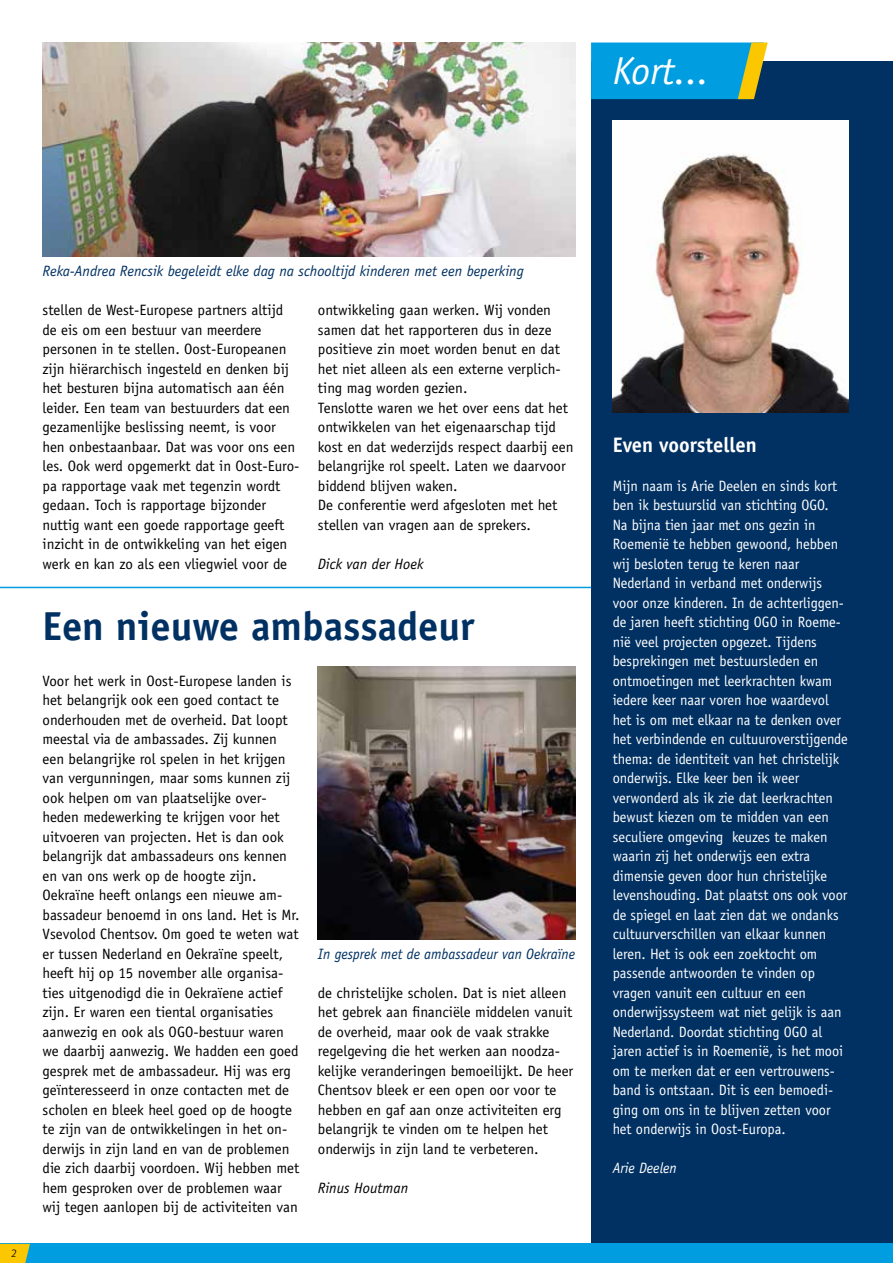
<style>
.page{position:relative;width:893px;height:1263px;background:#fff}
.page>*{position:absolute;margin:0;border:0;box-sizing:border-box;transform-origin:0 0}
.t1{font:700 40.5px "Officina Sans";color:#003162}
.t2{font:italic 39px "Officina Sans";color:#fff}
.t3{font:700 21px "Officina Sans";color:#fff}
.t4{font:15px/19.5px "Officina Sans";color:#000}
.t5{font:15px/19.5px "Officina Sans";color:#fff;scale:.96 1}
.t6{font:italic 15px "Officina Sans";color:#003162}
.t7{font:italic 15px "Officina Sans";color:#003162;scale:.96 1}
.t8{font:italic 15px "Officina Sans";color:#000}
.t9{font:italic 15px "Officina Sans";color:#fff;scale:.96 1}
.t10{font:italic 12px "Goudy Sans";color:#000}
</style>
<div class="page">
<img style="left:43px;top:43px;width:532px;height:214px">
<div style="left:591px;top:62px;width:302px;height:1189px;background:#003162"></div>
<div style="left:0;top:1244px;width:893px;height:19px;background:#009ee0"></div>
<svg style="left:591px;top:43px;width:177px;height:56px;background:#189ec7"></svg>
<svg style="left:0;top:1244px;width:30px;height:19px"></svg>
<hr style="left:0;top:587px;width:591px;height:1px;background:#009ee0">
<img style="left:318px;top:666px;width:257px;height:273px">
<img style="left:613px;top:120px;width:236px;height:293px">
<h2 class="t2" style="left:613px;top:48px;width:98px">Kort...</h2>
<p class="t10" style="left:11px;top:1247px;width:7px">2</p>
<p class="t6" style="left:43px;top:262px;width:483px">Reka-Andrea Rencsik begeleidt elke dag na schooltijd kinderen met een beperking</p>
<p class="t4" style="left:43px;top:300px;width:259px">stellen de West-Europese partners altijd de eis om een bestuur van meerdere personen in te stellen. Oost-Europeanen zijn hiërarchisch ingesteld en denken bij het besturen bijna automatisch aan één leider. Een team van bestuurders dat een gezamenlijke beslissing neemt, is voor hen onbestaanbaar. Dat was voor ons een les. Ook werd opgemerkt dat in Oost-Euro&shy;pa rapportage vaak met tegenzin wordt gedaan. Toch is rapportage bijzonder nuttig want een goede rapportage geeft inzicht in de ontwikkeling van het eigen werk en kan zo als een vliegwiel voor de</p>
<p class="t4" style="left:318px;top:300px;width:257px">ontwikkeling gaan werken. Wij vonden samen dat het rapporteren dus in deze positieve zin moet worden benut en dat het niet alleen als een externe verplich&shy;ting mag worden gezien.<br>Tenslotte waren we het over eens dat het ontwikkelen van het eigenaarschap tijd kost en dat wederzijds respect daarbij een belangrijke rol speelt. Laten we daarvoor biddend blijven waken.<br>De conferentie werd afgesloten met het stellen van vragen aan de sprekers.</p>
<p class="t8" style="left:318px;top:555px;width:107px">Dick van der Hoek</p>
<h1 class="t1" style="left:43px;top:601px;width:433px">Een nieuwe ambassadeur</h1>
<p class="t4" style="left:43px;top:671px;width:259px">Voor het werk in Oost-Europese landen is het belangrijk ook een goed contact te onderhouden met de overheid. Dat loopt meestal via de ambassades. Zij kunnen een belangrijke rol spelen in het krijgen van vergunningen, maar soms kunnen zij ook helpen om van plaatselijke over&shy;heden medewerking te krijgen voor het uitvoeren van projecten. Het is dan ook belangrijk dat ambassadeurs ons kennen en van ons werk op de hoogte zijn.<br>Oekraïne heeft onlangs een nieuwe am&shy;bassadeur benoemd in ons land. Het is Mr.<br>Vsevolod Chentsov. Om goed te weten wat er tussen Nederland en Oekraïne speelt, heeft hij op 15 november alle organisa&shy;ties uitgenodigd die in Oekraïene actief zijn. Er waren een tiental organisaties aanwezig en ook als OGO-bestuur waren we daarbij aanwezig. We hadden een goed gesprek met de ambassadeur. Hij was erg geïnteresseerd in onze contacten met de scholen en bleek heel goed op de hoogte te zijn van de ontwikkelingen in het on&shy;derwijs in zijn land en van de problemen die zich daarbij voordoen. Wij hebben met hem gesproken over de problemen waar wij tegen aanlopen bij de activiteiten van</p>
<p class="t7" style="left:318px;top:945px;width:269px">In gesprek met de ambassadeur van Oekraïne</p>
<p class="t4" style="left:318px;top:983px;width:257px">de christelijke scholen. Dat is niet alleen het gebrek aan financiële middelen vanuit de overheid, maar ook de vaak strakke regelgeving die het werken aan noodza&shy;kelijke veranderingen bemoeilijkt. De heer Chentsov bleek er een open oor voor te hebben en gaf aan onze activiteiten erg belangrijk te vinden om te helpen het onderwijs in zijn land te verbeteren.</p>
<p class="t8" style="left:318px;top:1179px;width:92px">Rinus Houtman</p>
<h3 class="t3" style="left:613px;top:431px;width:146px">Even voorstellen</h3>
<p class="t5" style="left:613px;top:476px;width:246px">Mijn naam is Arie Deelen en sinds kort ben ik bestuurslid van stichting OGO.<br>Na bijna tien jaar met ons gezin in Roemenië te hebben gewoond, hebben wij besloten terug te keren naar Nederland in verband met onderwijs voor onze kinderen. In de achterliggen&shy;de jaren heeft stichting OGO in Roeme&shy;nië veel projecten opgezet. Tijdens besprekingen met bestuursleden en ontmoetingen met leerkrachten kwam iedere keer naar voren hoe waardevol het is om met elkaar na te denken over het verbindende en cultuuroverstijgende thema: de identiteit van het christelijk onderwijs. Elke keer ben ik weer verwonderd als ik zie dat leerkrachten bewust kiezen om te midden van een seculiere omgeving keuzes te maken waarin zij het onderwijs een extra dimensie geven door hun christelijke levenshouding. Dat plaatst ons ook voor de spiegel en laat zien dat we ondanks cultuurverschillen van elkaar kunnen leren. Het is ook een zoektocht om passende antwoorden te vinden op vragen vanuit een cultuur en een onderwijssysteem wat niet gelijk is aan Nederland. Doordat stichting OGO al jaren actief is in Roemenië, is het mooi om te merken dat er een vertrouwens&shy;band is ontstaan. Dit is een bemoedi&shy;ging om ons in te blijven zetten voor het onderwijs in Oost-Europa.</p>
<p class="t9" style="left:613px;top:1159px;width:68px">Arie Deelen</p>
</div>
